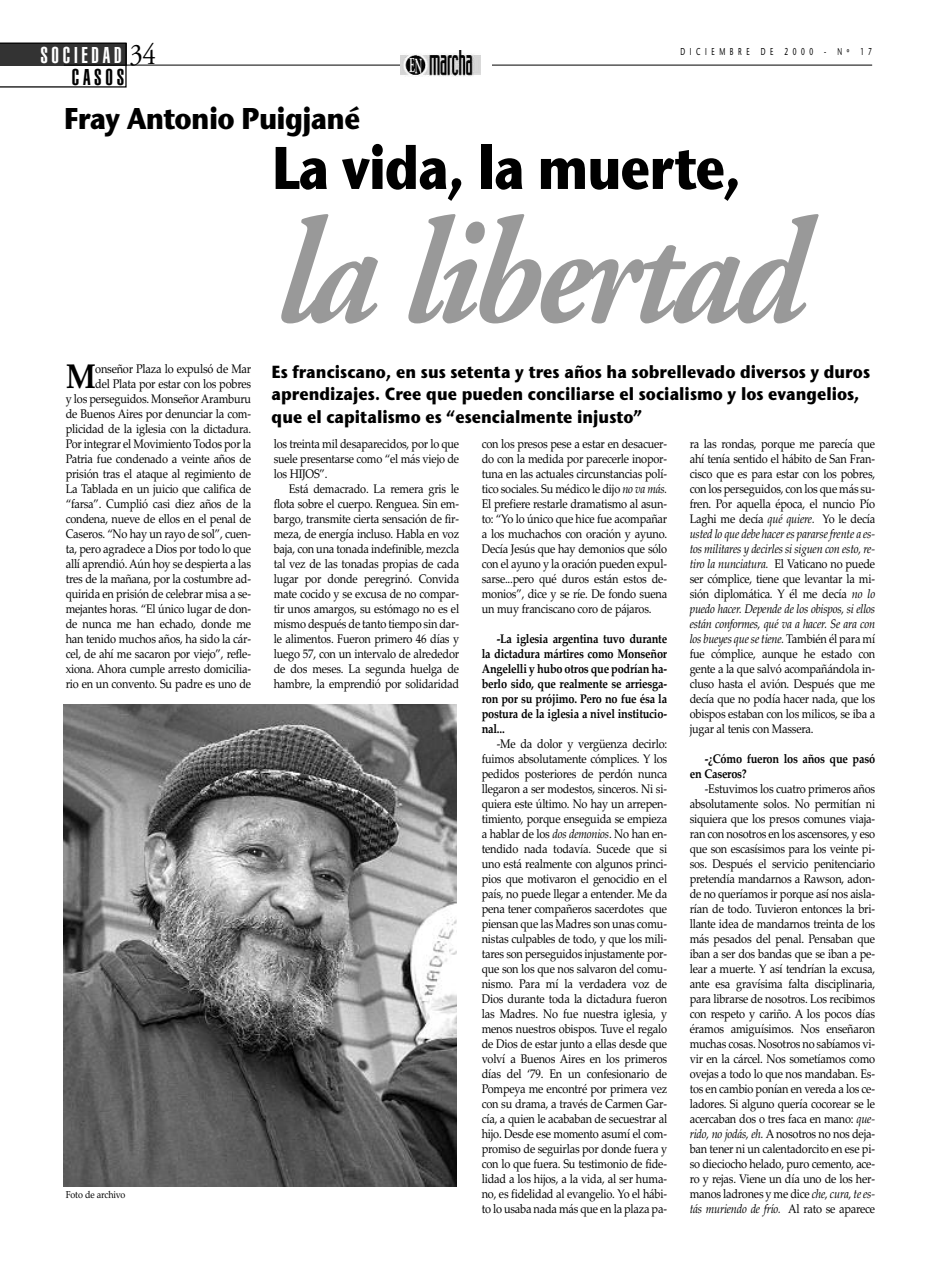
<style>
.page{position:relative;width:936px;height:1276px;background:#fff}
.page>*{position:absolute;margin:0;border:0;box-sizing:border-box;transform-origin:0 0}
.t1{font:italic 700 150px "Adobe Garamond";letter-spacing:-.04em;color:#999;scale:.9 1}
.t2{font:60px "Stone Sans ITCTT Bold";letter-spacing:-.025em;color:#000;scale:.85 1}
.t3{font:700 34.25px "Palatino Linotype";color:#000;scale:.88 1}
.t4{font:30px "Stone Sans ITCTT Bold";letter-spacing:-.025em;color:#000;scale:.9 1}
.t5{font:30px "Adobe Garamond";color:#000;scale:.9 1}
.t6{font:900 extra-condensed 22.5px "Helvetica";letter-spacing:.165em;color:#fff}
.t7{font:900 extra-condensed 22.5px "Helvetica";letter-spacing:.165em;color:#000}
.t8{font:17.5px/22.5px "Stone Sans ITCTT Bold";color:#000;scale:.9 1}
.t9{font:12.5px/15px "Palatino Linotype";letter-spacing:-.02em;color:#000;text-align:justify;scale:.88 1}
.t10{font:700 12.5px/15px "Palatino Linotype";letter-spacing:-.02em;color:#000;text-align:justify;scale:.88 1}
.t11{font:10px "Stone Sans ITCTT Medium";letter-spacing:.705em;color:#000;scale:.65 1}
.t12{font:10px "Palatino Linotype";letter-spacing:-.02em;color:#000;scale:.9 1}
.s1{font-style:italic}
</style>
<div class="page">
<svg style="left:0;top:43px;width:127px;height:45px"></svg>
<hr style="left:64px;top:65px;width:808px;height:1px;background:#000">
<img style="left:64px;top:704px;width:392px;height:482px">
<div style="left:400px;top:43px;width:92px;height:35px;background:#fff"></div>
<img style="left:400px;top:50px;width:80px;height:27px">
<h3 class="t6" style="left:40px;top:46px;width:83px">SOCIEDAD</h3>
<h3 class="t5" style="left:129px;top:36px;width:31px">34</h3>
<h3 class="t7" style="left:72px;top:69px;width:54px">CASOS</h3>
<h3 class="t4" style="left:64px;top:99px;width:331px">Fray Antonio Puigjané</h3>
<p class="t11" style="left:680px;top:45px;width:296px">DICIEMBRE DE 2000 - Nº 17</p>
<h2 class="t2" style="left:271px;top:129px;width:555px">La vida, la muerte,</h2>
<p class="t9" style="left:66px;top:361px;width:212px;text-align:right">onseñor Plaza lo expulsó de Mar<br>del Plata por estar con los pobres<br>y los perseguidos. Monseñor Aramburu de Buenos Aires por denunciar la com&shy;plicidad de la iglesia con la dictadura.<br>Por integrar el Movimiento Todos por la Patria fue condenado a veinte años de prisión tras el ataque al regimiento de La Tablada en un juicio que califica de “farsa”. Cumplió casi diez años de la condena, nueve de ellos en el penal de Caseros. “No hay un rayo de sol”, cuen&shy;ta, pero agradece a Dios por todo lo que allí aprendió. Aún hoy se despierta a las tres de la mañana, por la costumbre ad&shy;quirida en prisión de celebrar misa a se&shy;mejantes horas. “El único lugar de don&shy;de nunca me han echado, donde me han tenido muchos años, ha sido la cár&shy;cel, de ahí me sacaron por viejo”, refle&shy;xiona. Ahora cumple arresto domicilia&shy;rio en un convento. Su padre es uno de</p>
<h3 class="t3" style="left:66px;top:356px;width:36px">M</h3>
<p class="t12" style="left:66px;top:1189px;width:68px">Foto de archivo</p>
<h1 class="t1" style="left:271px;top:182px;width:587px">la libertad</h1>
<h3 class="t8" style="left:271px;top:360px;width:666px">Es franciscano, en sus setenta y tres años ha sobrellevado diversos y duros aprendizajes. Cree que pueden conciliarse el socialismo y los evangelios, que el capitalismo es “esencialmente injusto”</h3>
<p class="t9" style="left:274px;top:436px;width:212px">los treinta mil desaparecidos, por lo que suele presentarse como “el más viejo de los HIJOS”.</p>
<p class="t9" style="left:274px;top:481px;width:212px;text-indent:15px">Está demacrado. La remera gris le flota sobre el cuerpo. Renguea. Sin em&shy;bargo, transmite cierta sensación de fir&shy;meza, de energía incluso. Habla en voz baja, con una tonada indefinible, mezcla tal vez de las tonadas propias de cada lugar por donde peregrinó. Convida mate cocido y se excusa de no compar&shy;tir unos amargos, su estómago no es el mismo después de tanto tiempo sin dar&shy;le alimentos. Fueron primero 46 días y luego 57, con un intervalo de alrededor de dos meses. La segunda huelga de hambre, la emprendió por solidaridad</p>
<p class="t9" style="left:481px;top:436px;width:212px">con los presos pese a estar en desacuer&shy;do con la medida por parecerle inopor&shy;tuna en las actuales circunstancias polí&shy;tico sociales. Su médico le dijo <span class="s1">no va más.<br></span>El prefiere restarle dramatismo al asun&shy;to: “Yo lo único que hice fue acompañar a los muchachos con oración y ayuno.<br>Decía Jesús que hay demonios que sólo con el ayuno y la oración pueden expul&shy;sarse...pero qué duros están estos de&shy;monios”, dice y se ríe. De fondo suena un muy franciscano coro de pájaros.</p>
<p class="t10" style="left:481px;top:631px;width:212px;text-indent:15px">-La iglesia argentina tuvo durante la dictadura mártires como Monseñor Angelelli y hubo otros que podrían ha&shy;berlo sido, que realmente se arriesga&shy;ron por su prójimo. Pero no fue ésa la postura de la iglesia a nivel institucio&shy;nal...</p>
<p class="t9" style="left:481px;top:736px;width:212px;text-indent:15px">-Me da dolor y vergüenza decirlo: fuimos absolutamente cómplices. Y los pedidos posteriores de perdón nunca llegaron a ser modestos, sinceros. Ni si&shy;quiera este último. No hay un arrepen&shy;timiento, porque enseguida se empieza a hablar de los <span class="s1">dos demonios</span>. No han en&shy;tendido nada todavía. Sucede que si uno está realmente con algunos princi&shy;pios que motivaron el genocidio en el país, no puede llegar a entender. Me da pena tener compañeros sacerdotes que piensan que las Madres son unas comu&shy;nistas culpables de todo, y que los mili&shy;tares son perseguidos injustamente por&shy;que son los que nos salvaron del comu&shy;nismo. Para mí la verdadera voz de Dios durante toda la dictadura fueron las Madres. No fue nuestra iglesia, y menos nuestros obispos. Tuve el regalo de Dios de estar junto a ellas desde que volví a Buenos Aires en los primeros días del ‘79. En un confesionario de Pompeya me encontré por primera vez con su drama, a través de Carmen Gar&shy;cía, a quien le acababan de secuestrar al hijo. Desde ese momento asumí el com&shy;promiso de seguirlas por donde fuera y con lo que fuera. Su testimonio de fide&shy;lidad a los hijos, a la vida, al ser huma&shy;no, es fidelidad al evangelio. Yo el hábi&shy;to lo usaba nada más que en la plaza pa-</p>
<p class="t9" style="left:689px;top:436px;width:212px">ra las rondas, porque me parecía que ahí tenía sentido el hábito de San Fran&shy;cisco que es para estar con los pobres, con los perseguidos, con los que más su&shy;fren. Por aquella época, el nuncio Pío Laghi me decía <span class="s1">qué quiere.</span> Yo le decía <span class="s1">usted lo que debe hacer es pararsefrente a es&shy;tos militares y decirles si siguen con esto, re&shy;tiro la nunciatura.</span> El Vaticano no puede ser cómplice, tiene que levantar la mi&shy;sión diplomática. Y él me decía <span class="s1">no lo puedo hacer. Depende de los obispos, si ellos están conformes, qué va a hacer. Se ara con los bueyes que se tiene.</span> También él para mí fue cómplice, aunque he estado con gente a la que salvó acompañándola in&shy;cluso hasta el avión. Después que me decía que no podía hacer nada, que los obispos estaban con los milicos, se iba a jugar al tenis con Massera.</p>
<p class="t10" style="left:689px;top:751px;width:212px;text-indent:15px">-¿Cómo fueron los años que pasó en Caseros?</p>
<p class="t9" style="left:689px;top:781px;width:212px;text-indent:15px">-Estuvimos los cuatro primeros años absolutamente solos. No permitían ni siquiera que los presos comunes viaja&shy;ran con nosotros en los ascensores, y eso que son escasísimos para los veinte pi&shy;sos. Después el servicio penitenciario pretendía mandarnos a Rawson, adon&shy;de no queríamos ir porque así nos aisla&shy;rían de todo. Tuvieron entonces la bri&shy;llante idea de mandarnos treinta de los más pesados del penal. Pensaban que iban a ser dos bandas que se iban a pe&shy;lear a muerte. Y así tendrían la excusa, ante esa gravísima falta disciplinaria, para librarse de nosotros. Los recibimos con respeto y cariño. A los pocos días éramos amiguísimos. Nos enseñaron muchas cosas. Nosotros no sabíamos vi&shy;vir en la cárcel. Nos sometíamos como ovejas a todo lo que nos mandaban. Es&shy;tos en cambio ponían en vereda a los ce&shy;ladores. Si alguno quería cocorear se le acercaban dos o tres faca en mano: <span class="s1">que&shy;rido, no jodás, eh.</span> A nosotros no nos deja&shy;ban tener ni un calentadorcito en ese pi&shy;so dieciocho helado, puro cemento, ace&shy;ro y rejas. Viene un día uno de los her&shy;manos ladrones y me dice <span class="s1">che, cura, te es&shy;tás muriendo de frío.</span> Al rato se aparece</p>
</div>
